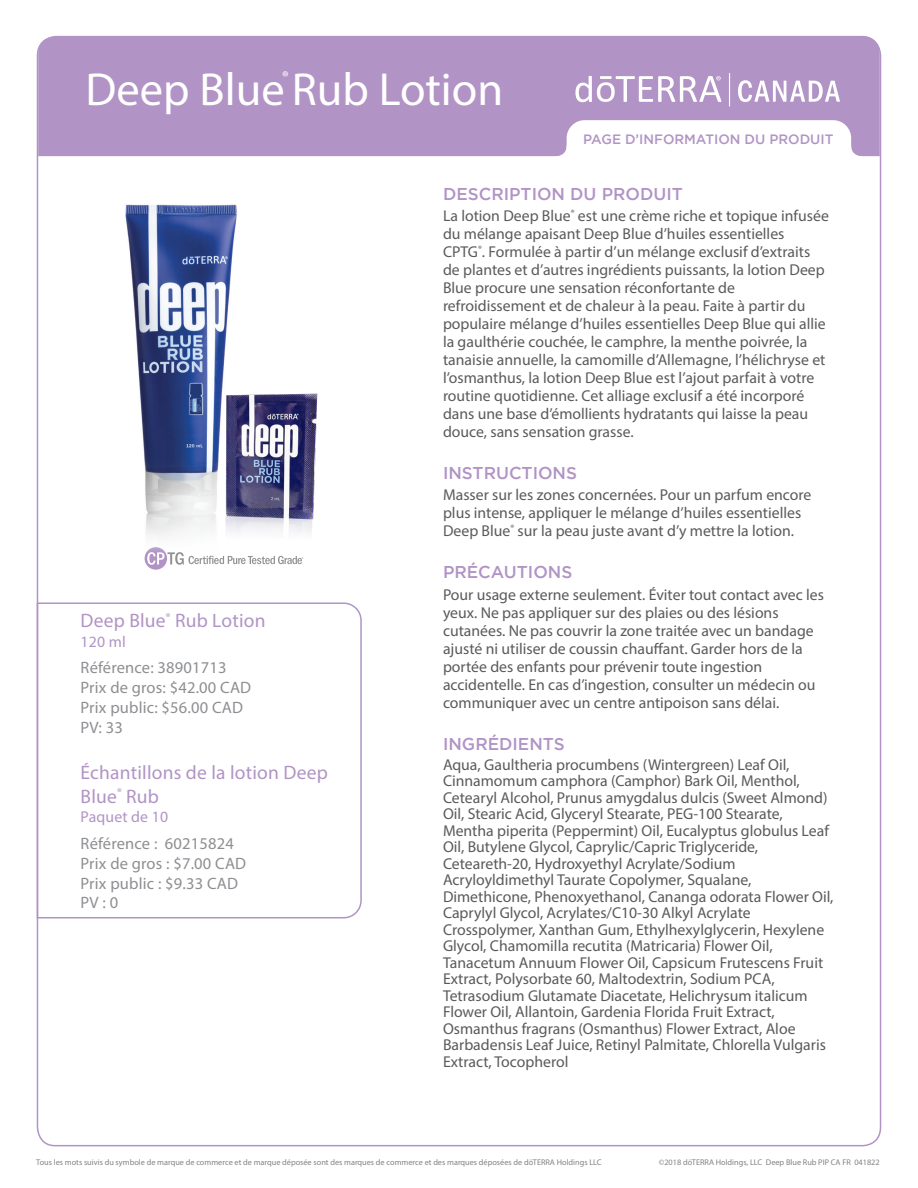
<style>
.page{position:relative;width:918px;height:1188px;background:#fff}
.page>*{position:absolute;margin:0;border:0;box-sizing:border-box;transform-origin:0 0}
.Main_H1{font:46.5px "Myriad Pro";color:#fff}
.Tag_details{font:19.5px/23.4px "Myriad Pro";letter-spacing:.01em;color:#b194c5}
.Purple_Headers{font:500 17.1px "Gotham";color:#b194c5}
.Tag_details-2{font:16.5px "Myriad Pro";letter-spacing:.01em;color:#8d8f92}
.Body{font:15.75px/18px "Myriad Pro";color:#5a5a5d}
.Tag_H2{font:15.75px "Myriad Pro";letter-spacing:.01em;color:#b194c5}
.Main_H1-2{font:15.75px "Myriad Pro";color:#fff}
.Purple_Headers-2{font:500 13.5px "Gotham";color:#b194c5}
.t1{font:8.25px "Myriad Pro";color:#808285}
</style>
<div class="page">
<div style="left:38px;top:36px;width:842px;height:120px;background:#b194c5"></div>
<svg style="left:738px;top:80px;width:102px;height:22px"></svg>
<svg style="left:575px;top:76px;width:146px;height:26px"></svg>
<hr style="left:729px;top:73px;width:1px;height:34px;background:#fff">
<svg style="left:556px;top:120px;width:306px;height:36px"></svg>
<svg style="left:145px;top:551px;width:155px;height:19px"></svg>
<img style="left:125px;top:204px;width:112px;height:347px">
<img style="left:212px;top:389px;width:106px;height:175px">
<svg style="left:36px;top:602px;width:326px;height:317px"></svg>
<p class="Main_H1-2" style="left:282px;top:67px;width:8px">®</p>
<p class="Main_H1" style="left:85px;top:61px;width:419px">Deep BlueRub Lotion</p>
<p class="Purple_Headers-2" style="left:583px;top:132px;width:252px">PAGE D’INFORMATION DU PRODUIT</p>
<p class="Tag_details" style="left:81px;top:609px;width:186px">Deep Blue<sup>®</sup> Rub Lotion</p>
<p class="Tag_H2" style="left:81px;top:632px;width:47px">120 ml</p>
<p class="Tag_details-2" style="left:81px;top:658px;width:147px">Référence: 38901713</p>
<p class="Tag_details-2" style="left:81px;top:677px;width:172px">Prix de gros: $42.00 CAD</p>
<p class="Tag_details-2" style="left:81px;top:697px;width:164px">Prix public: $56.00 CAD</p>
<p class="Tag_details-2" style="left:81px;top:717px;width:44px">PV: 33</p>
<p class="Tag_details" style="left:81px;top:761px;width:249px">Échantillons de la lotion Deep<br>Blue<sup>®</sup> Rub</p>
<p class="Tag_H2" style="left:81px;top:807px;width:89px">Paquet de 10</p>
<p class="Tag_details-2" style="left:81px;top:833px;width:155px">Référence : 60215824</p>
<p class="Tag_details-2" style="left:81px;top:853px;width:167px">Prix de gros : $7.00 CAD</p>
<p class="Tag_details-2" style="left:81px;top:873px;width:159px">Prix public : $9.33 CAD</p>
<p class="Tag_details-2" style="left:81px;top:893px;width:39px">PV : 0</p>
<p class="Purple_Headers" style="left:443px;top:184px;width:241px">DESCRIPTION DU PRODUIT</p>
<p class="Body" style="left:443px;top:206px;width:387px">La lotion Deep Blue<sup>®</sup> est une crème riche et topique infusée du mélange apaisant Deep Blue d’huiles essentielles CPTG<sup>®</sup>. Formulée à partir d’un mélange exclusif d’extraits de plantes et d’autres ingrédients puissants, la lotion Deep Blue procure une sensation réconfortante de refroidissement et de chaleur à la peau. Faite à partir du populaire mélange d’huiles essentielles Deep Blue qui allie la gaulthérie couchée, le camphre, la menthe poivrée, la tanaisie annuelle, la camomille d’Allemagne, l’hélichryse et l’osmanthus, la lotion Deep Blue est l’ajout parfait à votre routine quotidienne. Cet alliage exclusif a été incorporé dans une base d’émollients hydratants qui laisse la peau douce, sans sensation grasse.</p>
<p class="Purple_Headers" style="left:443px;top:463px;width:136px">INSTRUCTIONS</p>
<p class="Body" style="left:443px;top:486px;width:370px">Masser sur les zones concernées. Pour un parfum encore plus intense, appliquer le mélange d’huiles essentielles<br>Deep Blue<sup>®</sup> sur la peau juste avant d’y mettre la lotion.</p>
<p class="Purple_Headers" style="left:443px;top:563px;width:131px">PRÉCAUTIONS</p>
<p class="Body" style="left:443px;top:585px;width:383px">Pour usage externe seulement. Éviter tout contact avec les yeux. Ne pas appliquer sur des plaies ou des lésions cutanées. Ne pas couvrir la zone traitée avec un bandage ajusté ni utiliser de coussin chauffant. Garder hors de la portée des enfants pour prévenir toute ingestion accidentelle. En cas d’ingestion, consulter un médecin ou communiquer avec un centre antipoison sans délai.</p>
<p class="Purple_Headers" style="left:443px;top:734px;width:123px">INGRÉDIENTS</p>
<p class="Body" style="left:443px;top:756px;width:392px;line-height:16.5px">Aqua, Gaultheria procumbens (Wintergreen) Leaf Oil, Cinnamomum camphora (Camphor) Bark Oil, Menthol, Cetearyl Alcohol, Prunus amygdalus dulcis (Sweet Almond)<br>Oil, Stearic Acid, Glyceryl Stearate, PEG-100 Stearate, Mentha piperita (Peppermint) Oil, Eucalyptus globulus Leaf Oil, Butylene Glycol, Caprylic/Capric Triglyceride, Ceteareth-20, Hydroxyethyl Acrylate/Sodium Acryloyldimethyl Taurate Copolymer, Squalane, Dimethicone, Phenoxyethanol, Cananga odorata Flower Oil, Caprylyl Glycol, Acrylates/C10-30 Alkyl Acrylate Crosspolymer, Xanthan Gum, Ethylhexylglycerin, Hexylene Glycol, Chamomilla recutita (Matricaria) Flower Oil, Tanacetum Annuum Flower Oil, Capsicum Frutescens Fruit Extract, Polysorbate 60, Maltodextrin, Sodium PCA, Tetrasodium Glutamate Diacetate, Helichrysum italicum Flower Oil, Allantoin, Gardenia Florida Fruit Extract, Osmanthus fragrans (Osmanthus) Flower Extract, Aloe Barbadensis Leaf Juice, Retinyl Palmitate, Chlorella Vulgaris Extract, Tocopherol</p>
<p class="t1" style="left:36px;top:1157px;width:567px">Tous les mots suivis du symbole de marque de commerce et de marque déposée sont des marques de commerce et des marques déposées de dōTERRA Holdings LLC</p>
<p class="t1" style="left:659px;top:1157px;width:222px">©2018 dōTERRA Holdings, LLC Deep Blue Rub PIP CA FR 041822</p>
</div>
